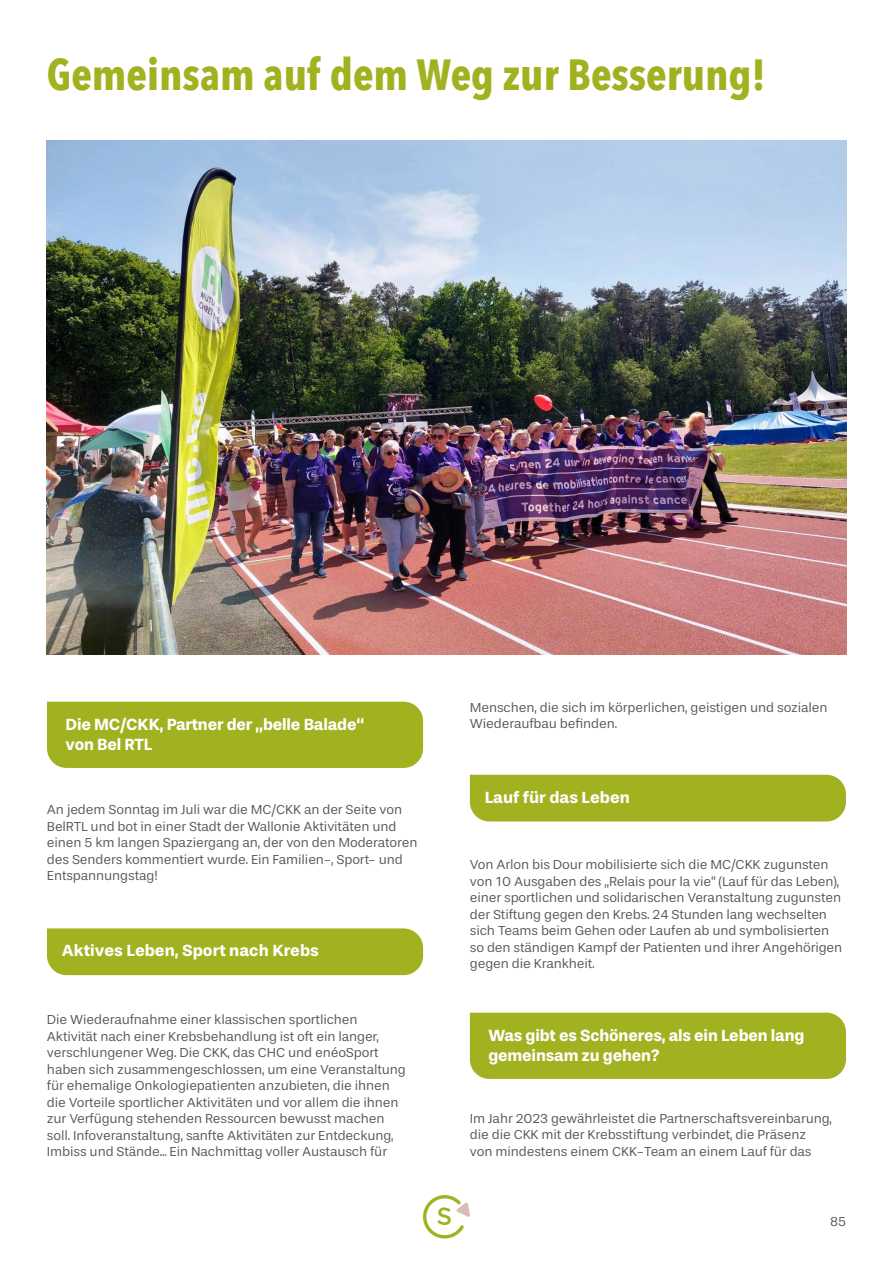
<style>
.page{position:relative;width:893px;height:1263px;background:#fff}
.page>*{position:absolute;margin:0;border:0;box-sizing:border-box;transform-origin:0 0}
.t1{font:700 43.5px "Avenir Next Condensed";color:#a2b11f}
.titre_capsule{font:700 16.5px/19.8px "Stevie Sans";letter-spacing:-.01em;color:#fff}
.Bandeau{font:700 16.5px "Stevie Sans";color:#fff}
.texte{font:13.5px/16.5px "Stevie Sans";letter-spacing:-.01em;color:#575756}
</style>
<div class="page">
<div style="left:47px;top:702px;width:376px;height:66px;background:#a2b11f"></div>
<div style="left:47px;top:928px;width:376px;height:47px;background:#a2b11f"></div>
<img style="left:47px;top:140px;width:799px;height:515px">
<svg style="left:423px;top:1195px;width:47px;height:43px"></svg>
<div style="left:470px;top:775px;width:376px;height:46px;background:#a2b11f"></div>
<div style="left:470px;top:1013px;width:376px;height:66px;background:#a2b11f"></div>
<p class="t1" style="left:47px;top:48px;width:720px">Gemeinsam auf dem Weg zur Besserung!</p>
<p class="titre_capsule" style="left:65px;top:714px;width:300px">Die MC/CKK, Partner der „belle Balade“ von Bel RTL</p>
<p class="texte" style="left:47px;top:802px;width:372px">An jedem Sonntag im Juli war die MC/CKK an der Seite von BelRTL und bot in einer Stadt der Wallonie Aktivitäten und einen 5 km langen Spaziergang an, der von den Moderatoren des Senders kommentiert wurde. Ein Familien-, Sport- und Entspannungstag!</p>
<p class="Bandeau" style="left:62px;top:941px;width:259px">Aktives Leben, Sport nach Krebs</p>
<p class="texte" style="left:47px;top:1012px;width:360px">Die Wiederaufnahme einer klassischen sportlichen Aktivität nach einer Krebsbehandlung ist oft ein langer, verschlungener Weg. Die CKK, das CHC und enéoSport haben sich zusammengeschlossen, um eine Veranstaltung für ehemalige Onkologiepatienten anzubieten, die ihnen die Vorteile sportlicher Aktivitäten und vor allem die ihnen zur Verfügung stehenden Ressourcen bewusst machen soll. Infoveranstaltung, sanfte Aktivitäten zur Entdeckung, Imbiss und Stände... Ein Nachmittag voller Austausch für</p>
<p class="texte" style="left:470px;top:699px;width:359px">Menschen, die sich im körperlichen, geistigen und sozialen<br>Wiederaufbau befinden.</p>
<p class="Bandeau" style="left:485px;top:787px;width:147px">Lauf für das Leben</p>
<p class="texte" style="left:470px;top:857px;width:374px">Von Arlon bis Dour mobilisierte sich die MC/CKK zugunsten von 10 Ausgaben des „Relais pour la vie“ (Lauf für das Leben), einer sportlichen und solidarischen Veranstaltung zugunsten der Stiftung gegen den Krebs. 24 Stunden lang wechselten sich Teams beim Gehen oder Laufen ab und symbolisierten so den ständigen Kampf der Patienten und ihrer Angehörigen gegen die Krankheit.</p>
<p class="titre_capsule" style="left:488px;top:1025px;width:318px">Was gibt es Schöneres, als ein Leben lang gemeinsam zu gehen?</p>
<p class="texte" style="left:470px;top:1110px;width:364px">Im Jahr 2023 gewährleistet die Partnerschaftsvereinbarung, die die CKK mit der Krebsstiftung verbindet, die Präsenz von mindestens einem CKK-Team an einem Lauf für das</p>
<p class="texte" style="left:830px;top:1213px;width:17px">85</p>
</div>
